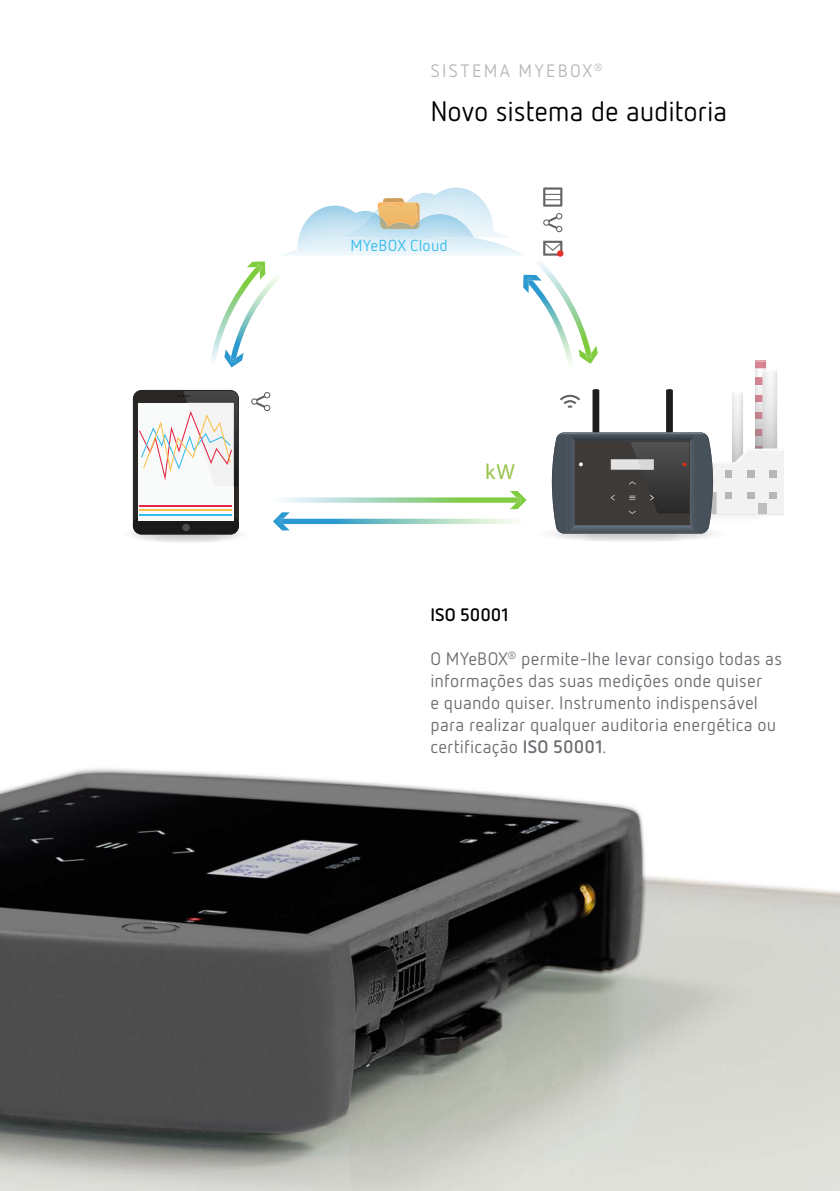
<style>
.page{position:relative;width:840px;height:1191px;background:#fff}
.page>*{position:absolute;margin:0;border:0;box-sizing:border-box;transform-origin:0 0}
.t1{font:28px "Netto Pro";letter-spacing:-.01em;color:#000}
.t2{font:21.8px "Myriad Pro";color:#98c44a}
.t3{font:18px/22px "Netto Pro";letter-spacing:.01em;color:#6a6d71}
.t4{font:18px "Netto Pro";letter-spacing:.13em;color:#b6b7b7}
.t5{font:700 18px "Netto Pro";color:#000}
.t6{font:16px "Netto Pro";letter-spacing:.015em;color:#34bcee}
.s1{font-weight:700}
</style>
<div class="page">
<img style="left:0;top:188px;width:839px;height:1003px">
<img style="left:754px;top:360px;width:11px;height:25px">
<img style="left:762px;top:377px;width:14px;height:8px">
<svg style="left:754px;top:368px;width:22px;height:9px"></svg>
<img style="left:272px;top:497px;width:237px;height:6px">
<img style="left:509px;top:491px;width:17px;height:18px">
<svg style="left:516px;top:497px;width:4px;height:6px"></svg>
<img style="left:289px;top:519px;width:237px;height:5px">
<img style="left:273px;top:512px;width:16px;height:18px">
<svg style="left:279px;top:519px;width:4px;height:5px"></svg>
<img style="left:535px;top:528px;width:193px;height:14px">
<img style="left:373px;top:187px;width:138px;height:19px">
<img style="left:406px;top:202px;width:12px;height:4px">
<svg style="left:377px;top:198px;width:29px;height:8px"></svg>
<img style="left:279px;top:206px;width:246px;height:50px">
<img style="left:335px;top:212px;width:138px;height:25px">
<img style="left:379px;top:215px;width:40px;height:14px">
<svg style="left:543px;top:213px;width:19px;height:19px"></svg>
<svg style="left:251px;top:392px;width:19px;height:19px"></svg>
<svg style="left:543px;top:241px;width:19px;height:15px"></svg>
<svg style="left:556px;top:250px;width:7px;height:7px"></svg>
<svg style="left:551px;top:385px;width:232px;height:148px"></svg>
<img style="left:209px;top:267px;width:51px;height:97px">
<img style="left:247px;top:261px;width:18px;height:12px">
<svg style="left:256px;top:264px;width:6px;height:7px"></svg>
<img style="left:231px;top:273px;width:49px;height:87px">
<img style="left:224px;top:349px;width:19px;height:18px">
<svg style="left:230px;top:357px;width:6px;height:5px"></svg>
<img style="left:528px;top:293px;width:45px;height:75px">
<img style="left:523px;top:275px;width:12px;height:18px">
<svg style="left:525px;top:277px;width:7px;height:7px"></svg>
<img style="left:535px;top:259px;width:56px;height:97px">
<img style="left:578px;top:346px;width:19px;height:18px">
<svg style="left:585px;top:353px;width:6px;height:5px"></svg>
<img style="left:365px;top:236px;width:70px;height:12px">
<svg style="left:543px;top:187px;width:19px;height:20px"></svg>
<img style="left:121px;top:529px;width:129px;height:14px">
<div style="left:133px;top:390px;width:106px;height:144px;background:#2a2724;border-radius:9px"></div>
<img style="left:133px;top:517px;width:106px;height:17px">
<svg style="left:182px;top:524px;width:8px;height:7px"></svg>
<div style="left:138px;top:403px;width:95px;height:117px;background:#f9fafa"></div>
<img style="left:183px;top:391px;width:55px;height:95px">
<img style="left:187px;top:403px;width:46px;height:83px">
<hr style="left:139px;top:505px;width:92px;height:1px;background:#e62645">
<hr style="left:139px;top:510px;width:92px;height:1px;background:#fcc14a">
<hr style="left:139px;top:514px;width:92px;height:1px;background:#34bcee">
<svg style="left:139px;top:411px;width:93px;height:69px"></svg>
<p class="t4" style="left:430px;top:59px;width:173px">SISTEMA MYEBOX<sup>®</sup></p>
<h1 class="t1" style="left:430px;top:93px;width:298px">Novo sistema de auditoria</h1>
<p class="t6" style="left:350px;top:235px;width:99px">MYeBOX Cloud</p>
<p class="t2" style="left:485px;top:458px;width:31px">kW</p>
<p class="t5" style="left:430px;top:602px;width:80px">ISO 50001</p>
<p class="t3" style="left:430px;top:646px;width:353px">O MYeBOX<sup>®</sup> permite-lhe levar consigo todas as informações das suas medições onde quiser<br>e quando quiser. Instrumento indispensável para realizar qualquer auditoria energética ou certificação <span class="s1">ISO 50001</span>.</p>
</div>
